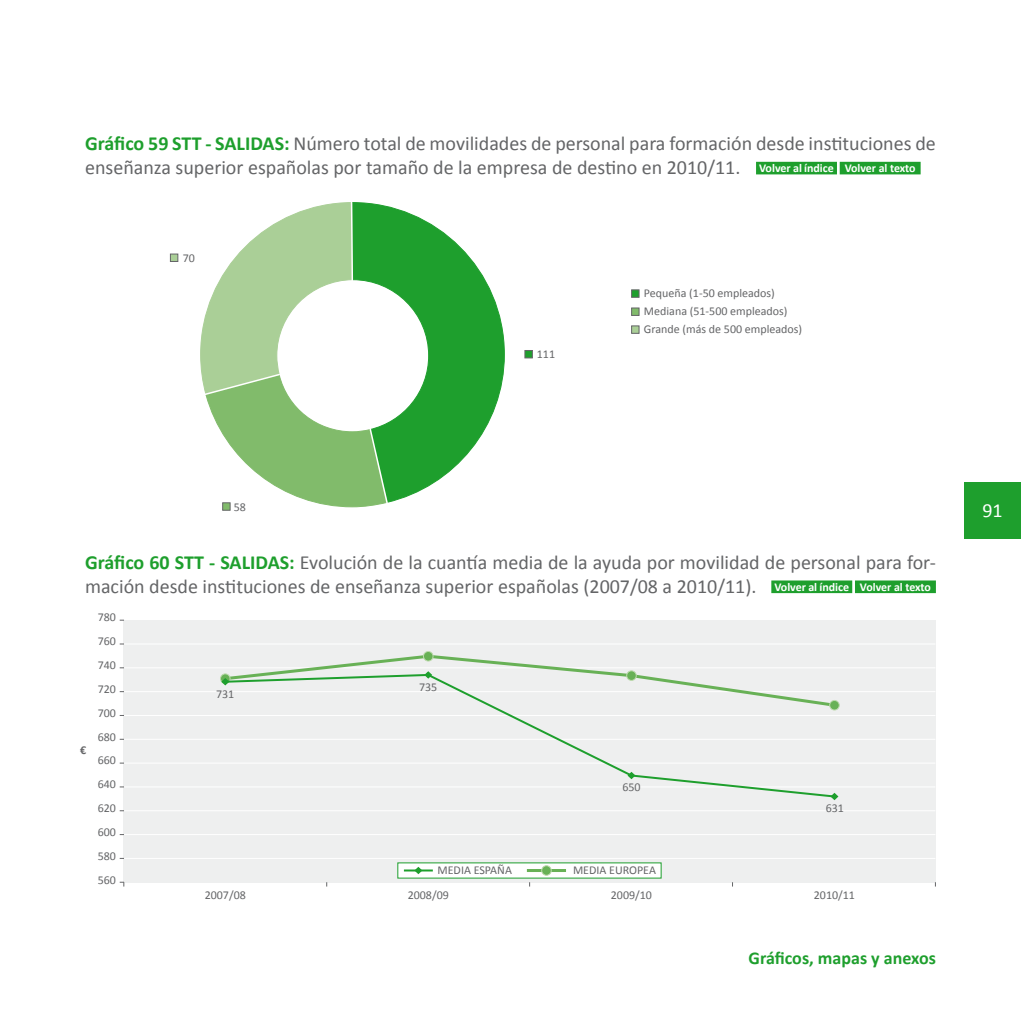
<style>
.page{position:relative;width:1021px;height:1021px;background:#fff}
.page>*{position:absolute;margin:0;border:0;box-sizing:border-box;transform-origin:0 0}
.TODO_TEXTO_OK{font:20px/24px "Calibri";color:#646567}
.t1{font:20px "Calibri";color:#fff}
.t2{font:700 18px "Calibri";color:#1e9f2d}
.TEXTO_GRAFICOS{font:12px "Calibri";color:#646567}
.TEXTO_GRAFICOS-2{font:700 12px "Calibri";color:#fff}
.TEXTO_GRAFICOS-3{font:700 12px "Calibri";color:#646567}
.s1{font-weight:700;color:#1e9f2d}
</style>
<div class="page">
<div style="left:964px;top:482px;width:56px;height:57px;background:#1e9f2d"></div>
<svg style="left:389px;top:206px;width:116px;height:297px"></svg>
<div style="left:631px;top:289px;width:8px;height:8px;background:#1e9f2d;border:1px solid #646567"></div>
<div style="left:631px;top:308px;width:8px;height:8px;background:#81bb6b;border:1px solid #646567"></div>
<div style="left:631px;top:325px;width:8px;height:8px;background:#aacf97;border:1px solid #646567"></div>
<div style="left:524px;top:350px;width:8px;height:8px;background:#1e9f2d;border:1px solid #646567"></div>
<div style="left:222px;top:502px;width:8px;height:8px;background:#81bb6b;border:1px solid #646567"></div>
<div style="left:170px;top:254px;width:8px;height:8px;background:#aacf97;border:1px solid #646567"></div>
<div style="left:123px;top:620px;width:812px;height:262px;background:#eeefef"></div>
<hr style="left:124px;top:857px;width:811px;height:1px;background:#fff">
<hr style="left:124px;top:834px;width:811px;height:1px;background:#fff">
<hr style="left:124px;top:810px;width:811px;height:1px;background:#fff">
<hr style="left:124px;top:786px;width:811px;height:1px;background:#fff">
<hr style="left:124px;top:762px;width:811px;height:1px;background:#fff">
<hr style="left:124px;top:738px;width:811px;height:1px;background:#fff">
<hr style="left:124px;top:715px;width:811px;height:1px;background:#fff">
<hr style="left:124px;top:691px;width:811px;height:1px;background:#fff">
<hr style="left:124px;top:667px;width:811px;height:1px;background:#fff">
<hr style="left:124px;top:643px;width:811px;height:1px;background:#fff">
<div style="left:397px;top:862px;width:264px;height:16px;background:#fff"></div>
<hr style="left:404px;top:869px;width:29px;height:2px;background:#1e9f2d">
<svg style="left:413px;top:866px;width:10px;height:9px"></svg>
<hr style="left:527px;top:869px;width:39px;height:3px;background:#68b156">
<div style="left:541px;top:865px;width:10px;height:10px;background:#68b156;border-radius:50%"></div>
<div style="left:541px;top:865px;width:10px;height:10px;border:1px solid #bddaad;border-radius:50%"></div>
<div style="left:423px;top:651px;width:10px;height:10px;border:1px solid #bddaad;border-radius:50%"></div>
<div style="left:829px;top:700px;width:10px;height:10px;border:1px solid #bddaad;border-radius:50%"></div>
<svg style="left:220px;top:653px;width:618px;height:55px"></svg>
<svg style="left:832px;top:794px;width:7px;height:7px"></svg>
<svg style="left:223px;top:673px;width:613px;height:125px"></svg>
<svg style="left:200px;top:202px;width:189px;height:305px"></svg>
<div style="left:756px;top:162px;width:81px;height:12px;background:#1e9f2d"></div>
<div style="left:771px;top:580px;width:81px;height:13px;background:#1e9f2d;border:2px solid #1e9f2d"></div>
<div style="left:839px;top:162px;width:81px;height:12px;background:#1e9f2d"></div>
<div style="left:855px;top:580px;width:80px;height:13px;background:#1e9f2d;border:2px solid #1e9f2d"></div>
<p class="TODO_TEXTO_OK" style="left:85px;top:131px;width:852px"><span class="s1">Gráfico 59 STT - SALIDAS:</span> Número total de movilidades de personal para formación desde instituciones de enseñanza superior españolas por tamaño de la empresa de destino en 2010/11.</p>
<p class="TEXTO_GRAFICOS-2" style="left:759px;top:161px;width:76px">Volver al índice</p>
<p class="TEXTO_GRAFICOS-2" style="left:844px;top:161px;width:72px">Volver al texto</p>
<p class="TEXTO_GRAFICOS" style="left:183px;top:250px;width:14px">70</p>
<p class="TEXTO_GRAFICOS" style="left:537px;top:347px;width:20px">111</p>
<p class="TEXTO_GRAFICOS" style="left:644px;top:286px;width:132px">Pequeña (1-50 empleados)</p>
<p class="TEXTO_GRAFICOS" style="left:644px;top:304px;width:145px">Mediana (51-500 empleados)</p>
<p class="TEXTO_GRAFICOS" style="left:644px;top:322px;width:160px">Grande (más de 500 empleados)</p>
<p class="TEXTO_GRAFICOS" style="left:234px;top:499px;width:14px">58</p>
<p class="TODO_TEXTO_OK" style="left:85px;top:549px;width:852px"><span class="s1">Gráfico 60 STT - SALIDAS:</span> Evolución de la cuantía media de la ayuda por movilidad de personal para for&shy;mación desde instituciones de enseñanza superior españolas (2007/08 a 2010/11).</p>
<p class="TEXTO_GRAFICOS-2" style="left:774px;top:579px;width:76px">Volver al índice</p>
<p class="TEXTO_GRAFICOS-2" style="left:860px;top:579px;width:72px">Volver al texto</p>
<p class="TEXTO_GRAFICOS" style="left:98px;top:610px;width:20px">780</p>
<p class="TEXTO_GRAFICOS" style="left:98px;top:634px;width:20px">760</p>
<p class="TEXTO_GRAFICOS-3" style="left:80px;top:742px;width:8px">€</p>
<p class="TEXTO_GRAFICOS" style="left:98px;top:657px;width:20px">740</p>
<p class="TEXTO_GRAFICOS" style="left:98px;top:681px;width:20px">720</p>
<p class="TEXTO_GRAFICOS" style="left:98px;top:705px;width:20px">700</p>
<p class="TEXTO_GRAFICOS" style="left:98px;top:729px;width:20px">680</p>
<p class="TEXTO_GRAFICOS" style="left:98px;top:753px;width:20px">660</p>
<p class="TEXTO_GRAFICOS" style="left:98px;top:776px;width:20px">640</p>
<p class="TEXTO_GRAFICOS" style="left:98px;top:800px;width:20px">620</p>
<p class="TEXTO_GRAFICOS" style="left:98px;top:824px;width:20px">600</p>
<p class="TEXTO_GRAFICOS" style="left:98px;top:848px;width:20px">580</p>
<p class="TEXTO_GRAFICOS" style="left:98px;top:872px;width:20px">560</p>
<p class="TEXTO_GRAFICOS" style="left:216px;top:686px;width:20px">731</p>
<p class="TEXTO_GRAFICOS" style="left:419px;top:679px;width:20px">735</p>
<p class="TEXTO_GRAFICOS" style="left:622px;top:780px;width:20px">650</p>
<p class="TEXTO_GRAFICOS" style="left:437px;top:862px;width:76px">MEDIA ESPAÑA</p>
<p class="TEXTO_GRAFICOS" style="left:573px;top:862px;width:84px">MEDIA EUROPEA</p>
<p class="TEXTO_GRAFICOS" style="left:825px;top:800px;width:20px">631</p>
<p class="TEXTO_GRAFICOS" style="left:205px;top:887px;width:43px">2007/08</p>
<p class="TEXTO_GRAFICOS" style="left:407px;top:887px;width:43px">2008/09</p>
<p class="TEXTO_GRAFICOS" style="left:611px;top:887px;width:43px">2009/10</p>
<p class="TEXTO_GRAFICOS" style="left:813px;top:887px;width:43px">2010/11</p>
<p class="t2" style="left:748px;top:947px;width:189px">Gráficos, mapas y anexos</p>
<p class="t1" style="left:982px;top:498px;width:22px">91</p>
</div>
